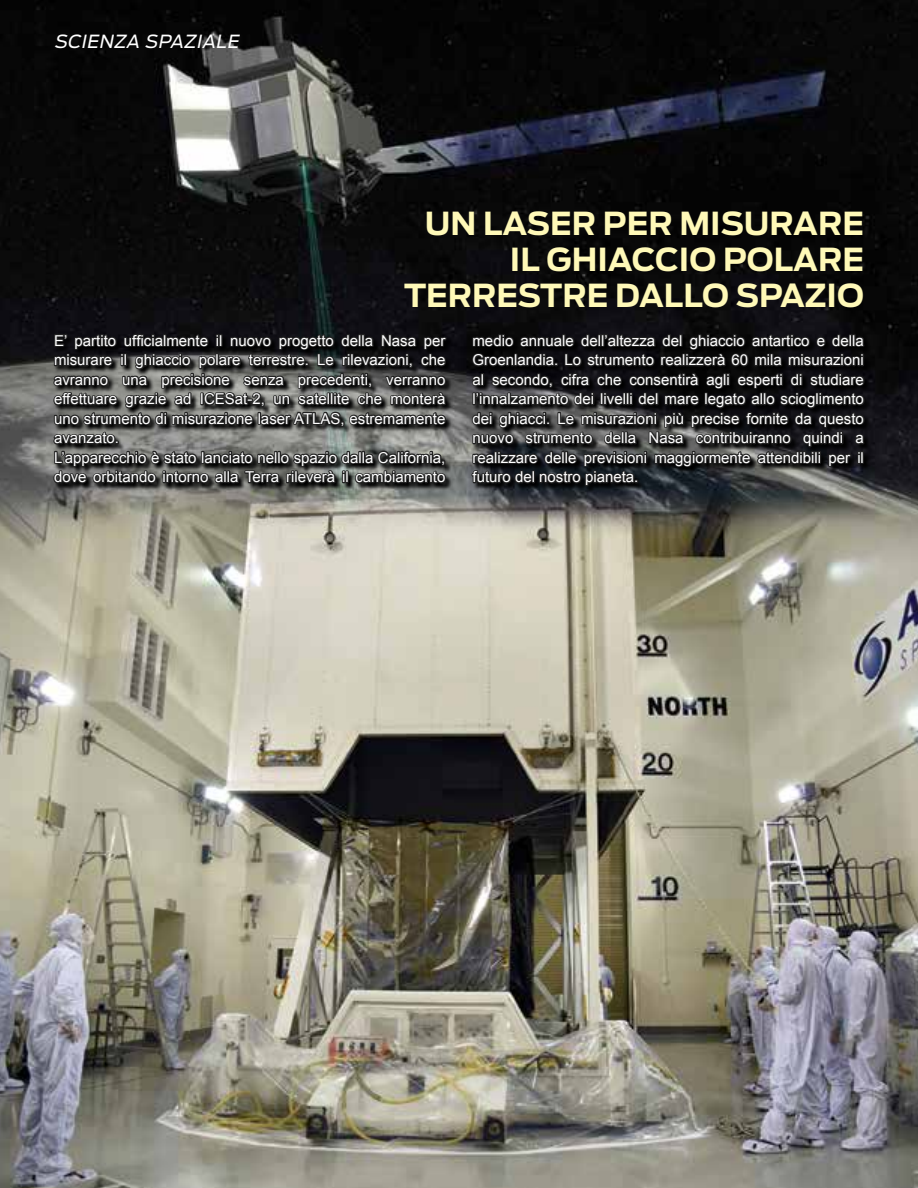
<style>
.page{position:relative;width:918px;height:1188px;background:#fff}
.page>*{position:absolute;margin:0;border:0;box-sizing:border-box;transform-origin:0 0}
.t1{font:700 31.5px/36px "Antenna";color:#fff9b8;text-align:right}
.t2{font:italic 18px "Antenna";color:#fff}
.t3{font:15px/19.5px "Arial";color:#fff}
</style>
<div class="page">
<img style="left:0;top:0;width:918px;height:1188px">
<svg style="left:53px;top:334px;width:818px;height:159px;background:#4f5152"></svg>
<svg style="left:52px;top:321px;width:397px;height:168px;background:#3d3d3d"></svg>
<svg style="left:470px;top:321px;width:397px;height:166px;background:#1f1f21"></svg>
<p class="t2" style="left:54px;top:31px;width:190px">SCIENZA SPAZIALE</p>
<h1 class="t1" style="left:404px;top:205px;width:461px">UN LASER PER MISURARE<br>IL GHIACCIO POLARE<br>TERRESTRE DALLO SPAZIO</h1>
<p class="t3" style="left:54px;top:331px;width:393px">E’ partito ufficialmente il nuovo progetto della Nasa per misurare il ghiaccio polare terrestre. Le rilevazioni, che avranno una precisione senza precedenti, verranno effettuare grazie ad ICESat-2, un satellite che monterà uno strumento di misurazione laser ATLAS, estremamente avanzato.<br>L’apparecchio è stato lanciato nello spazio dalla California, dove orbitando intorno alla Terra rileverà il cambiamento</p>
<p class="t3" style="left:472px;top:331px;width:393px;text-align:justify">medio annuale dell’altezza del ghiaccio antartico e della Groenlandia. Lo strumento realizzerà 60 mila misurazioni al secondo, cifra che consentirà agli esperti di studiare l’innalzamento dei livelli del mare legato allo scioglimento dei ghiacci. Le misurazioni più precise fornite da questo nuovo strumento della Nasa contribuiranno quindi a realizzare delle previsioni maggiormente attendibili per il futuro del nostro pianeta.</p>
</div>
